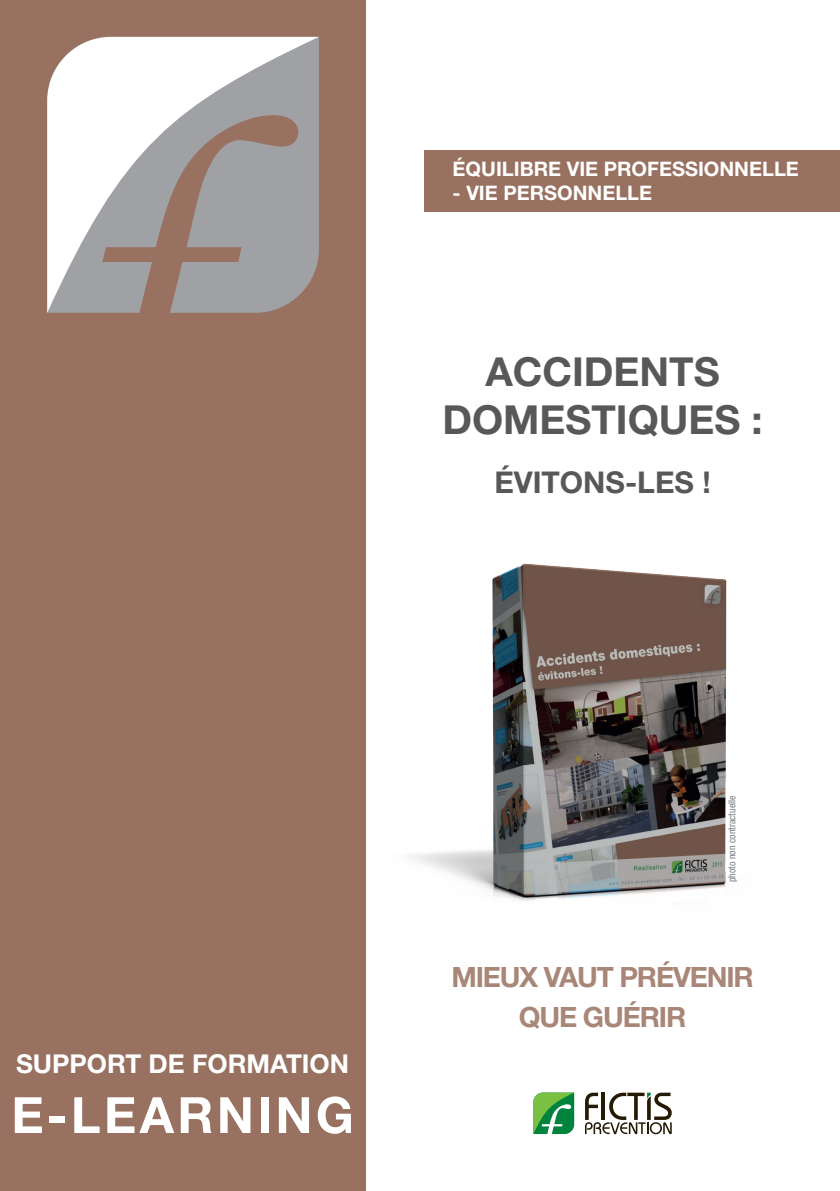
<style>
.page{position:relative;width:840px;height:1191px;background:#fff}
.page>*{position:absolute;margin:0;border:0;box-sizing:border-box;transform-origin:0 0}
.t1{font:700 50px "Helvetica Neue LT Std";letter-spacing:.065em;color:#fff}
.t2{font:700 40px/48px "Helvetica Neue LT Std";color:#57585a;text-align:center}
.t3{font:700 30px "Helvetica Neue LT Std";color:#57585a}
.t4{font:700 28px/40px "Helvetica Neue LT Std";letter-spacing:-.04em;color:#a88778;text-align:center}
.t5{font:700 26px "Helvetica Neue LT Std";color:#fff}
.t6{font:700 20px "Helvetica Neue LT Std";color:#fff}
.t7{font:condensed 10px "Helvetica Neue";color:#767f83}
</style>
<div class="page">
<img style="left:365px;top:465px;width:362px;height:453px">
<div style="left:0;top:0;width:365px;height:1191px;background:#987160"></div>
<svg style="left:47px;top:37px;width:272px;height:276px;background:#bfbaba"></svg>
<div style="left:424px;top:150px;width:415px;height:62px;background:#987160"></div>
<svg style="left:533px;top:1092px;width:41px;height:42px;background:#4ca95a"></svg>
<svg style="left:585px;top:1092px;width:86px;height:42px"></svg>
<p class="t6" style="left:452px;top:157px;width:347px">ÉQUILIBRE VIE PROFESSIONNELLE</p>
<p class="t6" style="left:452px;top:181px;width:201px">- VIE PERSONNELLE</p>
<h2 class="t2" style="left:442px;top:347px;width:322px">ACCIDENTS<br>DOMESTIQUES :</h2>
<h3 class="t3" style="left:494px;top:463px;width:218px">ÉVITONS-LES !</h3>
<h3 class="t5" style="left:16px;top:1047px;width:334px">SUPPORT DE FORMATION</h3>
<h1 class="t1" style="left:11px;top:1084px;width:344px">E-LEARNING</h1>
<p class="t7" style="left:725px;top:882px;width:88px;rotate:-90deg">photo non contractuelle</p>
<h3 class="t4" style="left:451px;top:956px;width:304px">MIEUX VAUT PRÉVENIR<br>QUE GUÉRIR</h3>
</div>
